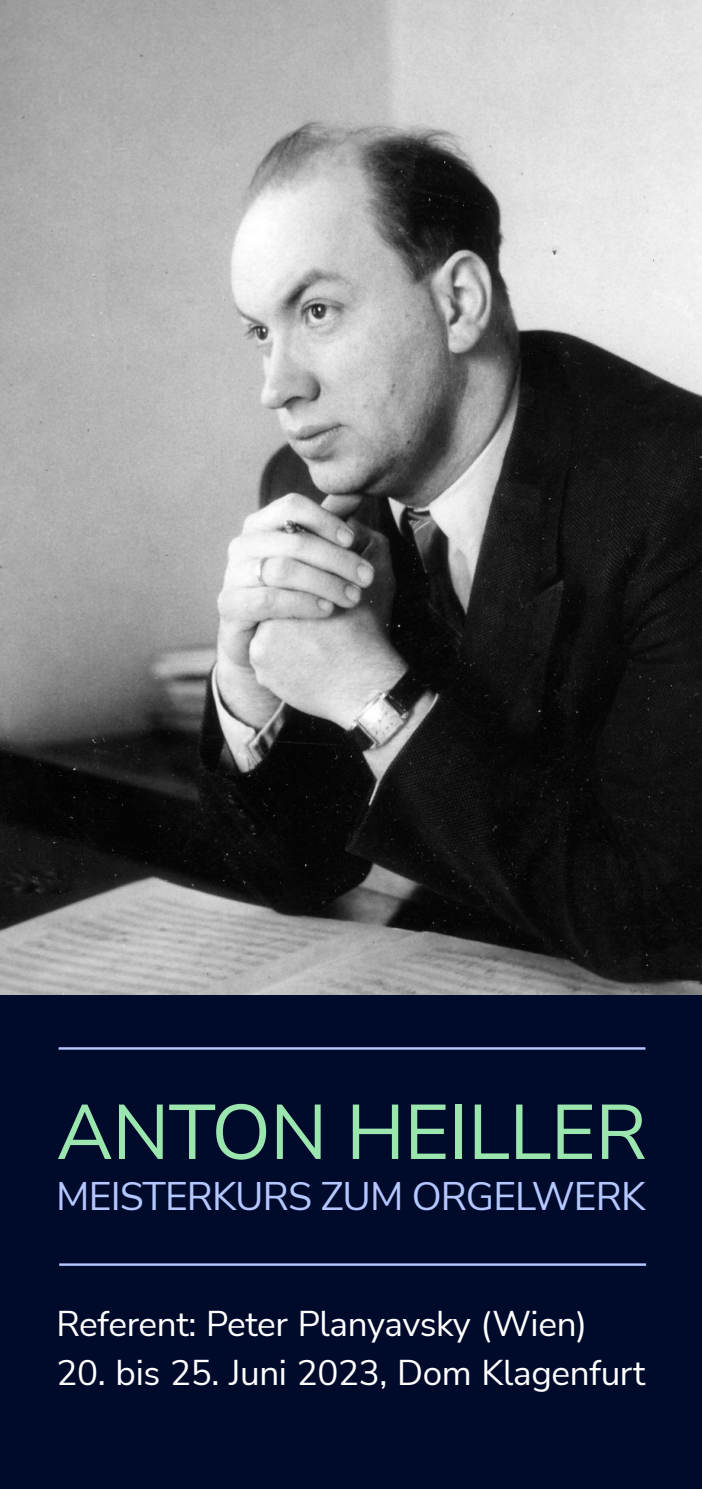
<style>
.page{position:relative;width:702px;height:1489px;background:#fff}
.page>*{position:absolute;margin:0;border:0;box-sizing:border-box;transform-origin:0 0}
.t1{font:77.25px "Nunito Sans";letter-spacing:-.01em;color:#9be6ae}
.t2{font:39px "Nunito Sans";letter-spacing:-.02em;color:#b5c7ff}
.t3{font:35px "Nunito Sans";letter-spacing:-.01em;color:#fff}
</style>
<div class="page">
<div style="left:0;top:994px;width:702px;height:494px;background:#000b2c"></div>
<hr style="left:60px;top:1047px;width:584px;height:2px;background:#b5c7ff">
<hr style="left:60px;top:1263px;width:585px;height:2px;background:#b5c7ff">
<img style="left:0;top:0;width:702px;height:994px">
<h1 class="t1" style="left:56px;top:1080px;width:592px">ANTON HEILLER</h1>
<p class="t2" style="left:56px;top:1170px;width:590px">MEISTERKURS ZUM ORGELWERK</p>
<p class="t3" style="left:57px;top:1300px;width:532px">Referent: Peter Planyavsky (Wien)</p>
<p class="t3" style="left:57px;top:1349px;width:590px">20. bis 25. Juni 2023, Dom Klagenfurt</p>
</div>
